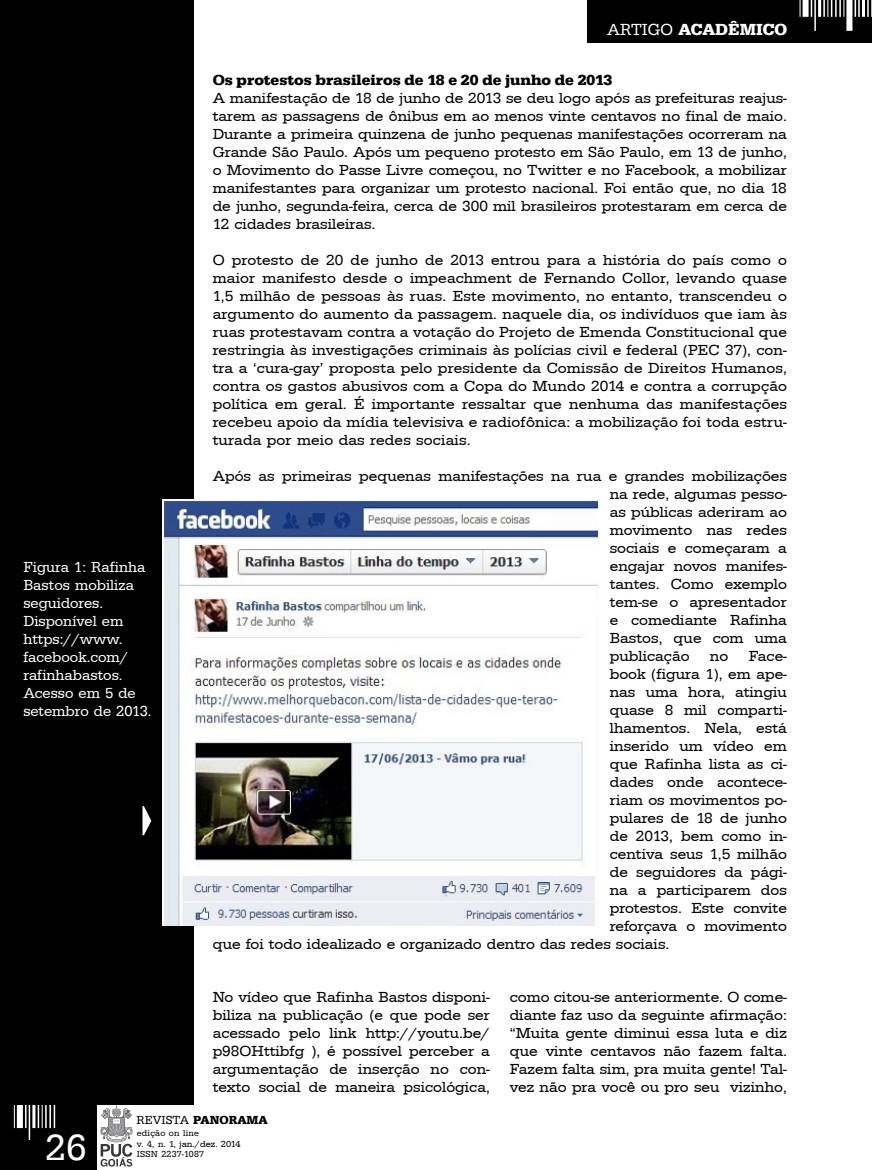
<style>
.page{position:relative;width:872px;height:1170px;background:#fff}
.page>*{position:absolute;margin:0;border:0;box-sizing:border-box;transform-origin:0 0}
.t1{font:37.5px "URW Egyptienne T";color:#fff}
.t2{font:700 16.5px "URW Egyptienne T";color:#fff}
.t3{font:expanded 15px/18px "URW Egyptienne T";color:#000;text-align:justify}
.t4{font:15px/18px "URW Egyptienne T";color:#fff}
.t5{font:700 expanded 15px "URW Egyptienne T";color:#000}
.t6{font:700 12px "URW Egyptienne T";color:#000}
.t7{font:9px/10.8px "URW Egyptienne T";letter-spacing:.025em;color:#000}
.s1{font-weight:400}
.s2{font-stretch:expanded}
</style>
<div class="page">
<div style="left:587px;top:0;width:285px;height:43px;background:#000"></div>
<div style="left:802px;top:0;width:6px;height:17px;background:#fff"></div>
<svg style="left:810px;top:0;width:2px;height:17px"></svg>
<svg style="left:799px;top:0;width:1px;height:17px"></svg>
<hr style="left:818px;top:0;width:3px;height:17px;background:#fff">
<hr style="left:814px;top:0;width:2px;height:31px;background:#fff">
<div style="left:846px;top:0;width:6px;height:31px;background:#fff"></div>
<svg style="left:867px;top:0;width:5px;height:17px"></svg>
<svg style="left:823px;top:0;width:21px;height:17px"></svg>
<hr style="left:862px;top:0;width:3px;height:17px;background:#fff">
<svg style="left:854px;top:0;width:5px;height:17px"></svg>
<div style="left:0;top:1103px;width:97px;height:66px;background:#000"></div>
<div style="left:17px;top:1100px;width:6px;height:27px;background:#fff"></div>
<hr style="left:25px;top:1100px;width:2px;height:27px;background:#fff">
<hr style="left:45px;top:1100px;width:2px;height:27px;background:#fff">
<hr style="left:49px;top:1100px;width:2px;height:27px;background:#fff">
<svg style="left:54px;top:1105px;width:1px;height:22px"></svg>
<svg style="left:38px;top:1105px;width:5px;height:22px"></svg>
<svg style="left:14px;top:1105px;width:1px;height:22px"></svg>
<hr style="left:32px;top:1100px;width:3px;height:27px;background:#fff">
<hr style="left:29px;top:1100px;width:1px;height:39px;background:#fff">
<svg style="left:101px;top:1105px;width:32px;height:61px"></svg>
<div style="left:0;top:0;width:193px;height:1103px;background:#000"></div>
<img style="left:163px;top:499px;width:434px;height:426px">
<svg style="left:142px;top:806px;width:10px;height:30px"></svg>
<p class="t4" style="left:23px;top:558px;width:130px">Figura 1: Rafinha<br>Bastos mobiliza seguidores.<br>Disponível em https://www. facebook.com/ rafinhabastos.<br>Acesso em 5 de setembro de 2013.</p>
<p class="t2" style="left:607px;top:19px;width:182px"><span class="s1">ARTIGO</span> ACADÊMICO</p>
<p class="t5" style="left:213px;top:71px;width:401px">Os protestos brasileiros de 18 e 20 de junho de 2013</p>
<p class="t3" style="left:213px;top:89px;width:576px">A manifestação de 18 de junho de 2013 se deu logo após as prefeituras reajus&shy;tarem as passagens de ônibus em ao menos vinte centavos no final de maio.<br>Durante a primeira quinzena de junho pequenas manifestações ocorreram na Grande São Paulo. Após um pequeno protesto em São Paulo, em 13 de junho, o Movimento do Passe Livre começou, no Twitter e no Facebook, a mobilizar manifestantes para organizar um protesto nacional. Foi então que, no dia 18 de junho, segunda-feira, cerca de 300 mil brasileiros protestaram em cerca de 12 cidades brasileiras.</p>
<p class="t3" style="left:213px;top:251px;width:576px">O protesto de 20 de junho de 2013 entrou para a história do país como o maior manifesto desde o impeachment de Fernando Collor, levando quase 1,5 milhão de pessoas às ruas. Este movimento, no entanto, transcendeu o argumento do aumento da passagem. naquele dia, os indivíduos que iam às ruas protestavam contra a votação do Projeto de Emenda Constitucional que restringia às investigações criminais às polícias civil e federal (PEC 37), con&shy;tra a ‘cura-gay’ proposta pelo presidente da Comissão de Direitos Humanos, contra os gastos abusivos com a Copa do Mundo 2014 e contra a corrupção política em geral. É importante ressaltar que nenhuma das manifestações recebeu apoio da mídia televisiva e radiofônica: a mobilização foi toda estru&shy;turada por meio das redes sociais.</p>
<p class="t3" style="left:610px;top:467px;width:179px;text-indent:-397px">Após as primeiras pequenas manifestações na rua e grandes mobilizações na rede, algumas pesso&shy;as públicas aderiram ao movimento nas redes sociais e começaram a engajar novos manifes&shy;tantes. Como exemplo tem-se o apresentador e comediante Rafinha Bastos, que com uma publicação</p>
<p class="t3" style="left:710px;top:647px;width:20px">no</p>
<p class="t3" style="left:748px;top:647px;width:40px">Face-</p>
<p class="t3" style="left:610px;top:665px;width:179px">book (figura 1), em ape-</p>
<p class="t3" style="left:610px;top:683px;width:179px">nas uma hora, atingiu</p>
<p class="t3" style="left:610px;top:701px;width:179px">quase 8 mil comparti-</p>
<p class="t3" style="left:610px;top:719px;width:179px">lhamentos. Nela, está</p>
<p class="t3" style="left:610px;top:737px;width:179px">inserido um vídeo em</p>
<p class="t3" style="left:610px;top:755px;width:179px">que Rafinha lista as ci-</p>
<p class="t3" style="left:610px;top:773px;width:179px">dades onde acontece-</p>
<p class="t3" style="left:610px;top:791px;width:179px">riam os movimentos po-</p>
<p class="t3" style="left:610px;top:809px;width:179px">pulares de 18 de junho</p>
<p class="t3" style="left:610px;top:827px;width:179px">de 2013, bem como in-</p>
<p class="t3" style="left:610px;top:845px;width:179px">centiva seus 1,5 milhão</p>
<p class="t3" style="left:610px;top:863px;width:179px">de seguidores da pági-</p>
<p class="t3" style="left:610px;top:881px;width:179px">na a participarem dos</p>
<p class="t3" style="left:610px;top:899px;width:179px">protestos. Este convite</p>
<p class="t3" style="left:610px;top:917px;width:179px">reforçava o movimento</p>
<p class="t3" style="left:213px;top:935px;width:458px">que foi todo idealizado e organizado dentro das redes sociais.</p>
<p class="t3" style="left:213px;top:987px;width:279px">No vídeo que Rafinha Bastos disponi&shy;biliza na publicação (e que pode ser acessado pelo link http://youtu.be/ p98OHttibfg ), é possível perceber a argumentação de inserção no con&shy;texto social de maneira psicológica,</p>
<p class="t3" style="left:510px;top:987px;width:279px">como citou-se anteriormente. O come&shy;diante faz uso da seguinte afirmação: “Muita gente diminui essa luta e diz que vinte centavos não fazem falta.<br>Fazem falta sim, pra muita gente! Tal&shy;vez não pra você ou pro seu vizinho,</p>
<h1 class="t1" style="left:46px;top:1125px;width:43px">26</h1>
<p class="t6" style="left:136px;top:1112px;width:133px"><span class="s1">REVISTA</span> PANORAMA</p>
<p class="t7" style="left:137px;top:1127px;width:105px">edição on line<br>v. 4, n<span class="s2">. 1, jan./dez. 2014<br></span>ISSN 2237-1087</p>
</div>
